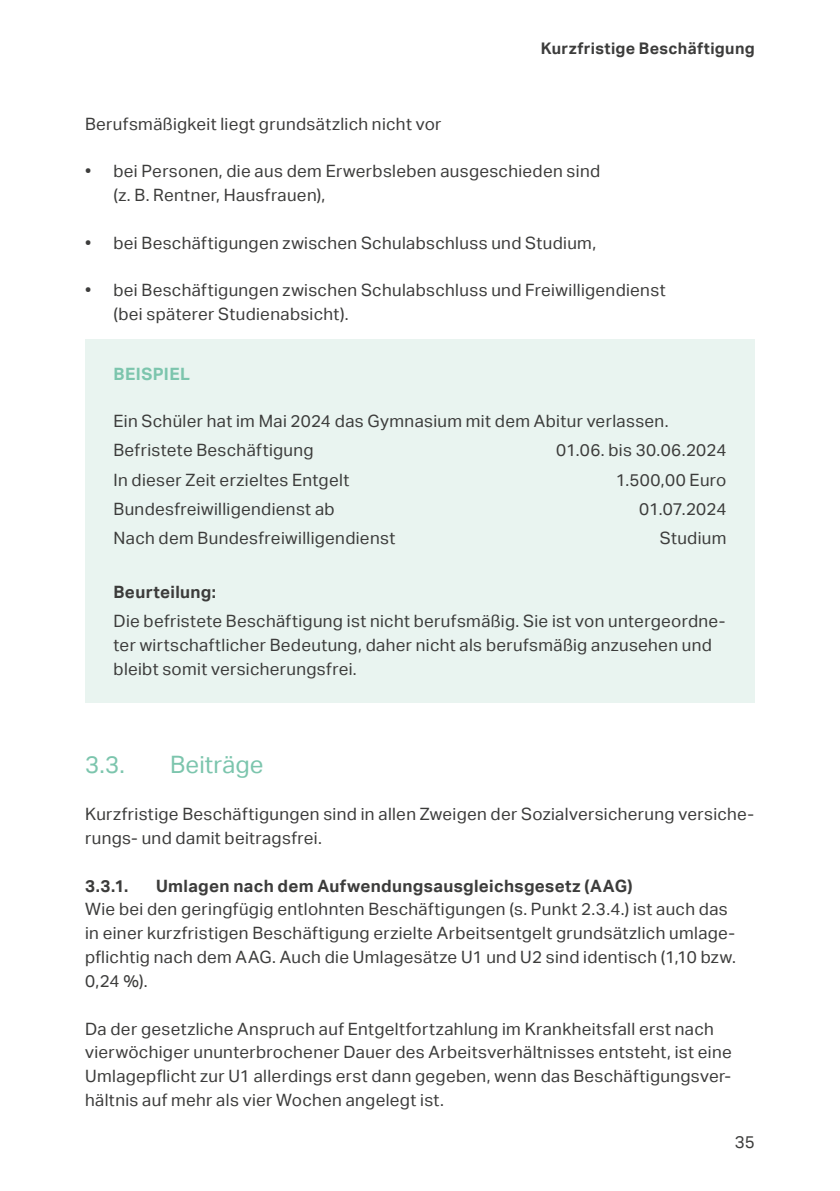
<style>
.page{position:relative;width:840px;height:1191px;background:#fff}
.page>*{position:absolute;margin:0;border:0;box-sizing:border-box;transform-origin:0 0}
.t1{font:24px "Aktiv Grotesk";letter-spacing:.005em;color:#7cc5ad}
.t2{font:17px/23.8px "Aktiv Grotesk";letter-spacing:.02em;color:#3c3c3b}
.t3{font:700 17px "Aktiv Grotesk";letter-spacing:.02em;color:#3c3c3b}
.t4{font:700 17px "Aktiv Grotesk";letter-spacing:.03em;color:#7cc5ad}
.t5{font:700 16px "Aktiv Grotesk";letter-spacing:.02em;color:#3c3c3b}
</style>
<div class="page">
<div style="left:85px;top:339px;width:669px;height:364px;background:#e9f4f0"></div>
<p class="t5" style="left:540px;top:39px;width:215px">Kurzfristige Beschäftigung</p>
<p class="t2" style="left:85px;top:112px;width:357px">Berufsmäßigkeit liegt grundsätzlich nicht vor</p>
<p class="t2" style="left:113px;top:160px;width:488px;text-indent:-28px">• bei Personen, die aus dem Erwerbsleben ausgeschieden sind (z. B. Rentner, Hausfrauen),</p>
<p class="t2" style="left:85px;top:231px;width:512px">• bei Beschäftigungen zwischen Schulabschluss und Studium,</p>
<p class="t2" style="left:113px;top:279px;width:553px;text-indent:-28px">• bei Beschäftigungen zwischen Schulabschluss und Freiwilligendienst (bei späterer Studienabsicht).</p>
<p class="t4" style="left:113px;top:364px;width:78px">BEISPIEL</p>
<p class="t2" style="left:113px;top:406px;width:556px;line-height:29.4px">Ein Schüler hat im Mai 2024 das Gymnasium mit dem Abitur verlassen.<br>Befristete Beschäftigung</p>
<p class="t2" style="left:556px;top:438px;width:172px">01.06. bis 30.06.2024</p>
<p class="t2" style="left:113px;top:468px;width:237px">In dieser Zeit erzieltes Entgelt</p>
<p class="t2" style="left:615px;top:468px;width:112px">1.500,00 Euro</p>
<p class="t2" style="left:113px;top:497px;width:222px">Bundesfreiwilligendienst ab</p>
<p class="t2" style="left:639px;top:497px;width:89px">01.07.2024</p>
<p class="t2" style="left:113px;top:526px;width:283px">Nach dem Bundesfreiwilligendienst</p>
<p class="t2" style="left:659px;top:526px;width:68px">Studium</p>
<p class="t3" style="left:113px;top:582px;width:104px">Beurteilung:</p>
<p class="t2" style="left:113px;top:609px;width:613px">Die befristete Beschäftigung ist nicht berufsmäßig. Sie ist von untergeordne&shy;ter wirtschaftlicher Bedeutung, daher nicht als berufsmäßig anzusehen und bleibt somit versicherungsfrei.</p>
<h1 class="t1" style="left:85px;top:750px;width:41px">3.3.</h1>
<h1 class="t1" style="left:170px;top:750px;width:95px">Beiträge</h1>
<p class="t2" style="left:85px;top:802px;width:670px">Kurzfristige Beschäftigungen sind in allen Zweigen der Sozialversicherung versiche&shy;rungs- und damit beitragsfrei.</p>
<p class="t3" style="left:85px;top:876px;width:45px">3.3.1.</p>
<p class="t3" style="left:156px;top:876px;width:477px">Umlagen nach dem Aufwendungsausgleichsgesetz (AAG)</p>
<p class="t2" style="left:85px;top:897px;width:652px">Wie bei den geringfügig entlohnten Beschäftigungen (s. Punkt 2.3.4.) ist auch das in einer kurzfristigen Beschäftigung erzielte Arbeitsentgelt grundsätzlich umlage&shy;pflichtig nach dem AAG. Auch die Umlagesätze U1 und U2 sind identisch (1,10 bzw.<br>0,24 %).</p>
<p class="t2" style="left:85px;top:1016px;width:647px">Da der gesetzliche Anspruch auf Entgeltfortzahlung im Krankheitsfall erst nach vierwöchiger ununterbrochener Dauer des Arbeitsverhältnisses entsteht, ist eine Umlagepflicht zur U1 allerdings erst dann gegeben, wenn das Beschäftigungsver&shy;hältnis auf mehr als vier Wochen angelegt ist.</p>
<p class="t2" style="left:734px;top:1130px;width:22px">35</p>
</div>
